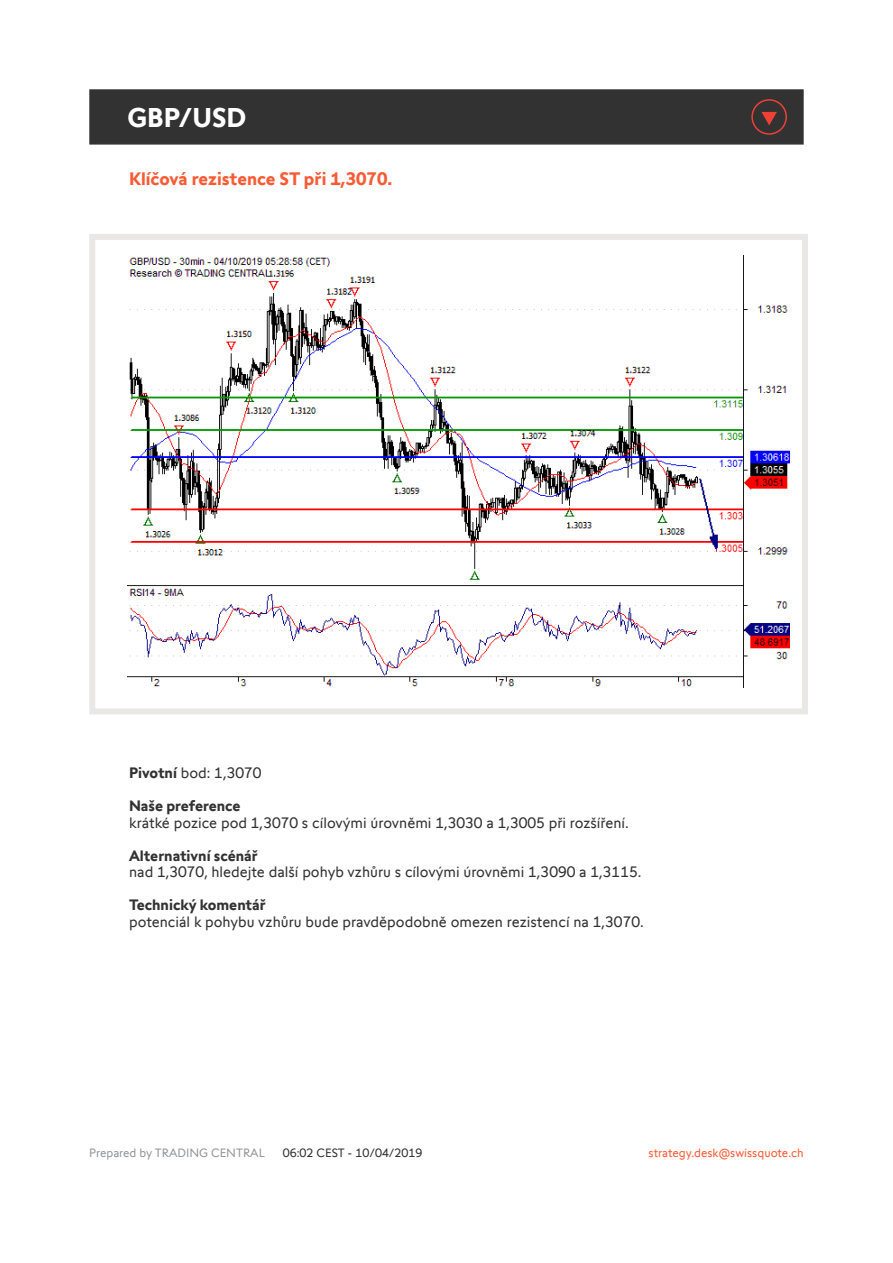
<style>
.page{position:relative;width:893px;height:1263px;background:#fff}
.page>*{position:absolute;margin:0;border:0;box-sizing:border-box;transform-origin:0 0}
.t1{font:700 27px "Swissquote CT";color:#fff}
.t2{font:700 18px "Swissquote CT";color:#fa5b35}
.t3{font:15px "Swissquote CT";color:#323232}
.t4{font:700 15px "Swissquote CT";color:#323232}
.t5{font:12px "Swissquote CT";color:#fa5b35}
.t6{font:12px "Swissquote CT";color:#939598}
.t7{font:12px "Swissquote CT";color:#323232}
.s1{font-weight:700}
</style>
<div class="page">
<div style="left:89px;top:234px;width:719px;height:480px;border:6px solid #e9e8e7"></div>
<div style="left:89px;top:89px;width:715px;height:56px;background:#323232;border:2px solid #323232"></div>
<img style="left:128px;top:255px;width:661px;height:432px">
<svg style="left:751px;top:99px;width:36px;height:36px"></svg>
<h1 class="t1" style="left:128px;top:101px;width:120px">GBP/USD</h1>
<p class="t2" style="left:129px;top:168px;width:265px">Klíčová rezistence ST při 1,3070.</p>
<p class="t3" style="left:129px;top:764px;width:134px"><span class="s1">Pivotní</span> bod: 1,3070</p>
<p class="t4" style="left:129px;top:797px;width:113px">Naše preference</p>
<p class="t3" style="left:129px;top:814px;width:501px">krátké pozice pod 1,3070 s cílovými úrovněmi 1,3030 a 1,3005 při rozšíření.</p>
<p class="t4" style="left:129px;top:846px;width:130px">Alternativní scénář</p>
<p class="t3" style="left:129px;top:863px;width:514px">nad 1,3070, hledejte další pohyb vzhůru s cílovými úrovněmi 1,3090 a 1,3115.</p>
<p class="t4" style="left:129px;top:896px;width:138px">Technický komentář</p>
<p class="t3" style="left:129px;top:913px;width:516px">potenciál k pohybu vzhůru bude pravděpodobně omezen rezistencí na 1,3070.</p>
<p class="t6" style="left:89px;top:1145px;width:177px">Prepared by TRADING CENTRAL</p>
<p class="t7" style="left:283px;top:1145px;width:141px">06:02 CEST - 10/04/2019</p>
<p class="t5" style="left:649px;top:1145px;width:157px">strategy.desk@swissquote.ch</p>
</div>
